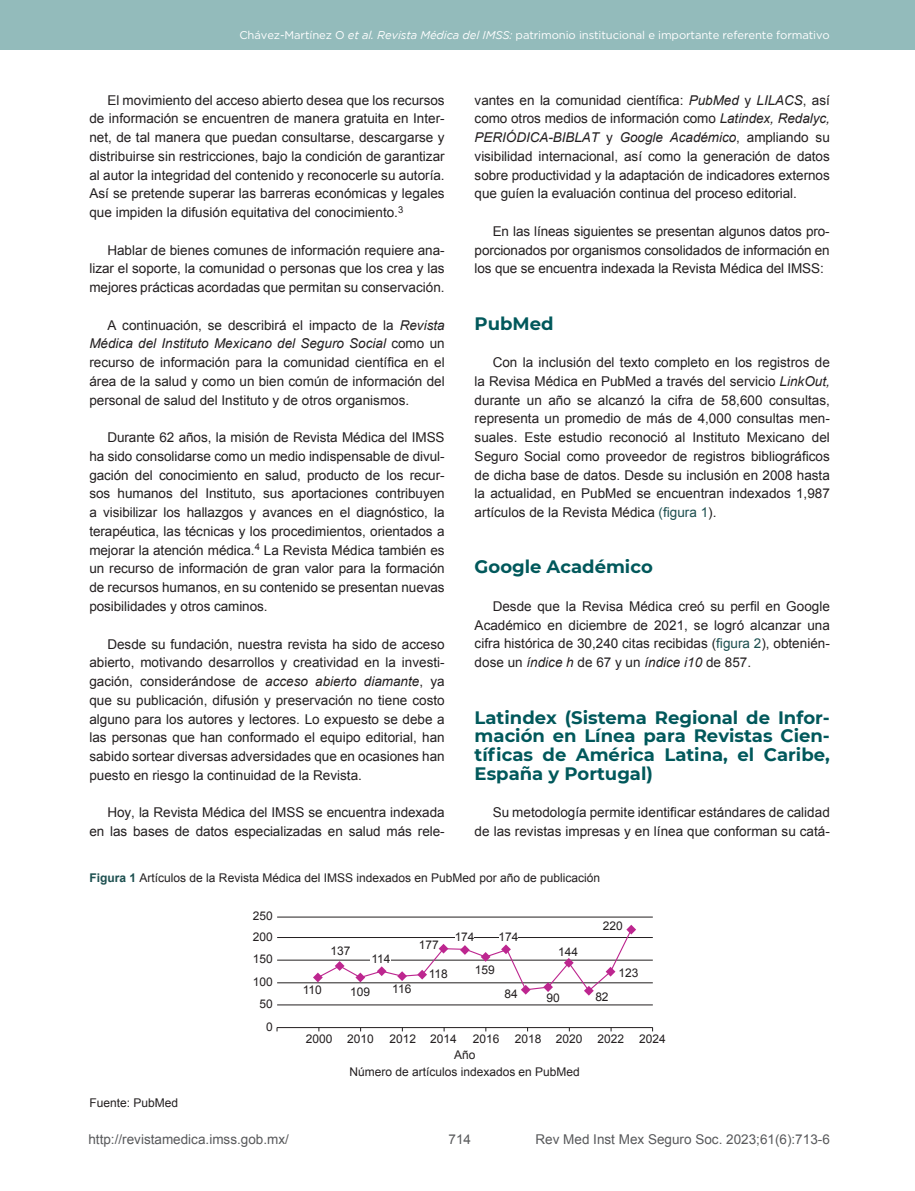
<style>
.page{position:relative;width:915px;height:1191px;background:#fff}
.page>*{position:absolute;margin:0;border:0;box-sizing:border-box;transform-origin:0 0}
.t1{font:700 18px/18.8px "Montserrat";color:#01585b;text-align:justify}
.t2{font:13.5px/18.8px "Arial";color:#231f20;text-align:justify}
.t3{font:13.5px "Arial";color:#58595b}
.t4{font:12px/22.5px "Arial";color:#231f20}
.t5{font:11.25px "Gotham";letter-spacing:-.01em;color:#fff}
.s1{font-style:italic}
.s2{color:#1c4f4f}
.s3{font-weight:700;color:#1c4f4f}
</style>
<div class="page">
<div style="left:0;top:0;width:914px;height:50px;background:#93bbbb"></div>
<hr style="left:277px;top:1004px;width:375px;height:1px;background:#231f20">
<hr style="left:277px;top:1027px;width:375px;height:1px;background:#231f20">
<hr style="left:277px;top:982px;width:375px;height:1px;background:#231f20">
<hr style="left:277px;top:960px;width:375px;height:1px;background:#231f20">
<hr style="left:277px;top:937px;width:375px;height:1px;background:#231f20">
<hr style="left:277px;top:916px;width:375px;height:1px;background:#231f20">
<svg style="left:313px;top:924px;width:323px;height:71px"></svg>
<div style="left:455px;top:932px;width:19px;height:11px;background:#fff"></div>
<div style="left:391px;top:984px;width:21px;height:10px;background:#fff"></div>
<div style="left:428px;top:969px;width:20px;height:10px;background:#fff"></div>
<div style="left:499px;top:931px;width:18px;height:12px;background:#fff"></div>
<p class="t5" style="left:239px;top:28px;width:591px">Chávez-Martínez O <span class="s1">et al. Revista Médica del IMSS:</span> patrimonio institucional e importante referente formativo</p>
<p class="t2" style="left:89px;top:91px;width:357px;text-indent:18px">El movimiento del acceso abierto desea que los recursos de información se encuentren de manera gratuita en Inter&shy;net, de tal manera que puedan consultarse, descargarse y distribuirse sin restricciones, bajo la condición de garantizar al autor la integridad del contenido y reconocerle su autoría.<br>Así se pretende superar las barreras económicas y legales que impiden la difusión equitativa del conocimiento.<sup>3</sup></p>
<p class="t2" style="left:89px;top:241px;width:357px;text-indent:18px">Hablar de bienes comunes de información requiere ana&shy;lizar el soporte, la comunidad o personas que los crea y las mejores prácticas acordadas que permitan su conservación.</p>
<p class="t2" style="left:89px;top:316px;width:357px;text-indent:18px">A continuación, se describirá el impacto de la <span class="s1">Revista Médica del Instituto Mexicano del Seguro Social</span> como un recurso de información para la comunidad científica en el área de la salud y como un bien común de información del personal de salud del Instituto y de otros organismos.</p>
<p class="t2" style="left:89px;top:428px;width:357px;text-indent:18px">Durante 62 años, la misión de Revista Médica del IMSS ha sido consolidarse como un medio indispensable de divul&shy;gación del conocimiento en salud, producto de los recur&shy;sos humanos del Instituto, sus aportaciones contribuyen a visibilizar los hallazgos y avances en el diagnóstico, la terapéutica, las técnicas y los procedimientos, orientados a mejorar la atención médica.<sup>4</sup> La Revista Médica también es un recurso de información de gran valor para la formación de recursos humanos, en su contenido se presentan nuevas posibilidades y otros caminos.</p>
<p class="t2" style="left:89px;top:634px;width:357px;text-indent:18px">Desde su fundación, nuestra revista ha sido de acceso abierto, motivando desarrollos y creatividad en la investi&shy;gación, considerándose de <span class="s1">acceso abierto diamante</span>, ya que su publicación, difusión y preservación no tiene costo alguno para los autores y lectores. Lo expuesto se debe a las personas que han conformado el equipo editorial, han sabido sortear diversas adversidades que en ocasiones han puesto en riesgo la continuidad de la Revista.</p>
<p class="t2" style="left:89px;top:803px;width:356px;text-align:right">Hoy, la Revista Médica del IMSS se encuentra indexada en las bases de datos especializadas en salud más rele-</p>
<p class="t2" style="left:474px;top:91px;width:356px">vantes en la comunidad científica: <span class="s1">PubMed</span> y <span class="s1">LILACS</span>, así como otros medios de información como <span class="s1">Latindex, Redalyc, PERIÓDICA-BIBLAT</span> y <span class="s1">Google Académico</span>, ampliando su visibilidad internacional, así como la generación de datos sobre productividad y la adaptación de indicadores externos que guíen la evaluación continua del proceso editorial.</p>
<p class="t2" style="left:474px;top:222px;width:356px;text-indent:18px">En las líneas siguientes se presentan algunos datos pro&shy;porcionados por organismos consolidados de información en los que se encuentra indexada la Revista Médica del IMSS:</p>
<h1 class="t1" style="left:474px;top:313px;width:80px">PubMed</h1>
<p class="t2" style="left:474px;top:353px;width:356px;text-indent:18px">Con la inclusión del texto completo en los registros de la Revisa Médica en PubMed a través del servicio <span class="s1">LinkOut, </span>durante un año se alcanzó la cifra de 58,600 consultas, representa un promedio de más de 4,000 consultas men&shy;suales. Este estudio reconoció al Instituto Mexicano del Seguro Social como proveedor de registros bibliográficos de dicha base de datos. Desde su inclusión en 2008 hasta la actualidad, en PubMed se encuentran indexados 1,987 artículos de la Revista Médica <span class="s2">(figura 1</span>).</p>
<h1 class="t1" style="left:474px;top:557px;width:180px">Google Académico</h1>
<p class="t2" style="left:474px;top:597px;width:356px;text-indent:18px">Desde que la Revisa Médica creó su perfil en Google Académico en diciembre de 2021, se logró alcanzar una cifra histórica de 30,240 citas recibidas (<span class="s2">figura 2</span>), obtenién&shy;dose un <span class="s1">índice h</span> de 67 y un <span class="s1">índice i10</span> de 857.</p>
<h1 class="t1" style="left:474px;top:707px;width:356px">Latindex (Sistema Regional de Infor&shy;mación en Línea para Revistas Cien&shy;tíficas de América Latina, el Caribe, España y Portugal)</h1>
<p class="t2" style="left:474px;top:803px;width:356px;text-align:right">Su metodología permite identificar estándares de calidad de las revistas impresas y en línea que conforman su catá-</p>
<p class="t4" style="left:89px;top:867px;width:512px"><span class="s3">Figura 1</span> Artículos de la Revista Médica del IMSS indexados en PubMed por año de publicación</p>
<p class="t4" style="left:89px;top:1092px;width:90px">Fuente: PubMed</p>
<p class="t4" style="left:253px;top:906px;width:21px;line-height:20.4px">250<br>200</p>
<p class="t4" style="left:253px;top:948px;width:21px;text-align:right">150<br>100<br>50<br>0</p>
<p class="t4" style="left:302px;top:978px;width:21px">110</p>
<p class="t4" style="left:330px;top:940px;width:21px">137</p>
<p class="t4" style="left:371px;top:947px;width:21px">114</p>
<p class="t4" style="left:419px;top:933px;width:21px">177</p>
<p class="t4" style="left:454px;top:926px;width:21px">174</p>
<p class="t4" style="left:498px;top:925px;width:21px">174</p>
<p class="t4" style="left:558px;top:940px;width:21px">144</p>
<p class="t4" style="left:602px;top:914px;width:21px">220</p>
<p class="t4" style="left:428px;top:962px;width:21px">118</p>
<p class="t4" style="left:474px;top:958px;width:21px">159</p>
<p class="t4" style="left:618px;top:961px;width:21px">123</p>
<p class="t4" style="left:350px;top:980px;width:21px">109</p>
<p class="t4" style="left:392px;top:977px;width:21px">116</p>
<p class="t4" style="left:504px;top:982px;width:15px">84</p>
<p class="t4" style="left:595px;top:985px;width:15px">82</p>
<p class="t4" style="left:546px;top:987px;width:15px">90</p>
<p class="t4" style="left:305px;top:1027px;width:69px">2000 2010</p>
<p class="t4" style="left:389px;top:1027px;width:69px">2012 2014</p>
<p class="t4" style="left:472px;top:1027px;width:28px">2016</p>
<p class="t4" style="left:514px;top:1027px;width:69px">2018 2020</p>
<p class="t4" style="left:597px;top:1027px;width:28px">2022</p>
<p class="t4" style="left:639px;top:1027px;width:28px">2024</p>
<p class="t4" style="left:454px;top:1043px;width:23px">Año</p>
<p class="t4" style="left:349px;top:1060px;width:232px">Número de artículos indexados en PubMed</p>
<p class="t3" style="left:88px;top:1130px;width:202px">http://revistamedica.imss.gob.mx/</p>
<p class="t3" style="left:535px;top:1130px;width:296px">Rev Med Inst Mex Seguro Soc. 2023;61(6):713-6</p>
<p class="t3" style="left:448px;top:1130px;width:24px">714</p>
</div>
